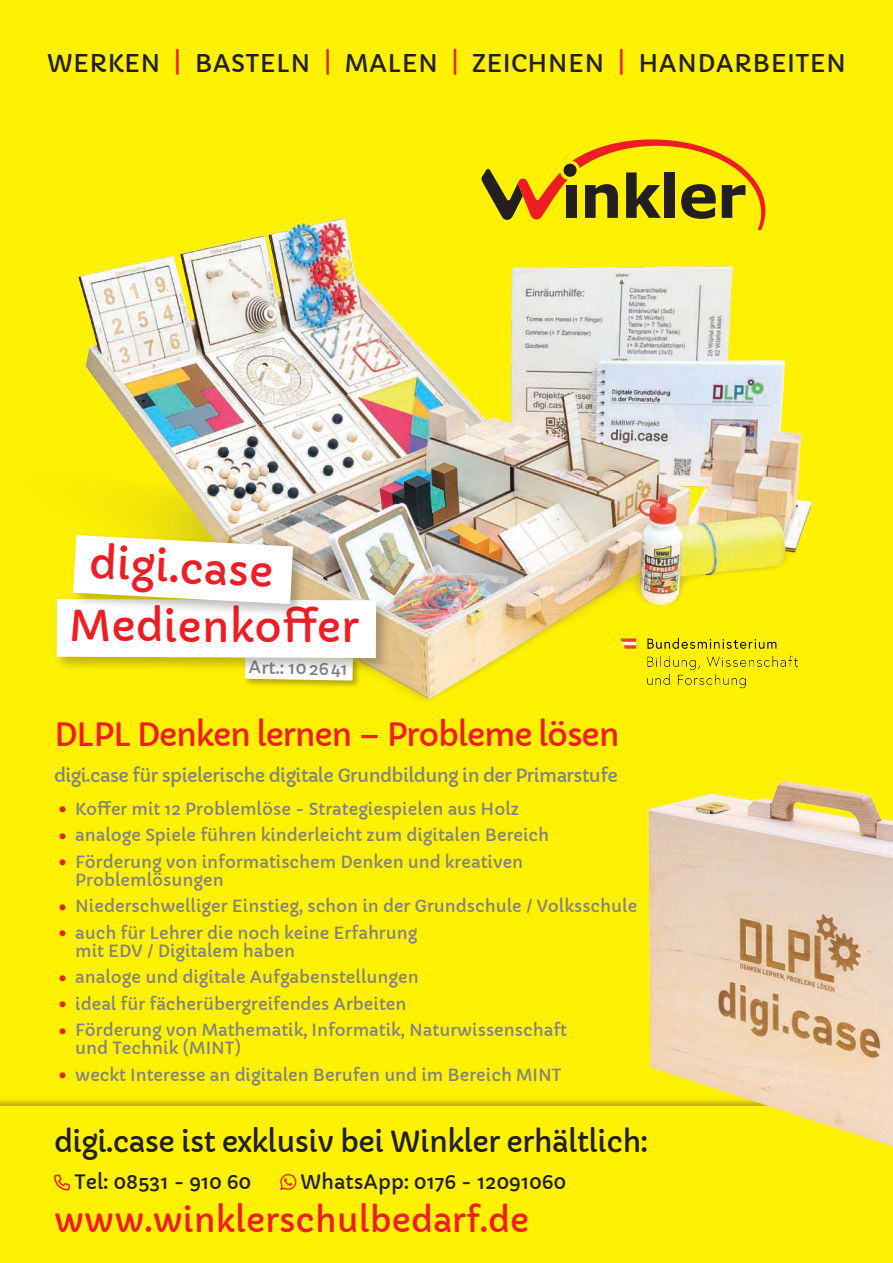
<style>
.page{position:relative;width:893px;height:1263px;background:#fff}
.page>*{position:absolute;margin:0;border:0;box-sizing:border-box;transform-origin:0 0}
.t1{font:41.85px "Capriola";letter-spacing:-.005em;color:#ee1d23}
.t2{font:33px "Capriola";color:#ee1d23}
.t3{font:31.5px "Capriola";letter-spacing:-.04em;color:#ee1d23}
.t4{font:28.5px "Capriola";letter-spacing:-.02em;color:#231f20}
.t5{font:24px "Capriola";letter-spacing:.015em;color:#231f20}
.t6{font:19.5px "Capriola";color:#231f20}
.t7{font:18px "Capriola";letter-spacing:-.03em;color:#808285}
.t8{font:16.95px "Capriola";color:#808285}
.t9{font:16.5px/18px "Capriola";color:#808285}
.s1{color:#ee1d23}
.s2{font-size:27px;color:#ee1d23}
</style>
<div class="page">
<div style="left:0;top:0;width:893px;height:1216px;background:#fff101"></div>
<div style="left:0;top:1098px;width:893px;height:165px;background:#231f20;opacity:.3"></div>
<div style="left:0;top:1107px;width:893px;height:156px;background:#fff101"></div>
<img style="left:78px;top:139px;width:734px;height:562px">
<div style="left:243px;top:655px;width:118px;height:34px;background:#231f20;opacity:.35"></div>
<div style="left:53px;top:596px;width:338px;height:77px;background:#231f20;opacity:.3"></div>
<div style="left:70px;top:532px;width:238px;height:87px;background:#231f20;opacity:.3"></div>
<svg style="left:57px;top:535px;width:319px;height:146px;background:#f3f0c9"></svg>
<svg style="left:280px;top:1174px;width:16px;height:16px"></svg>
<svg style="left:54px;top:1174px;width:16px;height:16px"></svg>
<img style="left:614px;top:780px;width:279px;height:367px">
<img style="left:610px;top:628px;width:198px;height:66px">
<h3 class="t5" style="left:47px;top:49px;width:800px">WERKEN <span class="s1">|</span> BASTELN <span class="s1">|</span> MALEN <span class="s1">|</span> ZEICHNEN <span class="s1">|</span> HANDARBEITEN</h3>
<h1 class="t1" style="left:91px;top:537px;width:186px;rotate:3deg">digi.case</h1>
<h1 class="t1" style="left:70px;top:601px;width:291px">Medienkoffer</h1>
<p class="t8" style="left:249px;top:657px;width:101px;rotate:1deg">Art.: 10 26 41</p>
<h3 class="t3" style="left:54px;top:716px;width:567px">DLPL Denken lernen – Probleme lösen</h3>
<p class="t7" style="left:54px;top:765px;width:565px">digi.case für spielerische digitale Grundbildung in der Primarstufe</p>
<p class="t9" style="left:58px;top:800px;width:462px"><span class="s2">•</span> Koffer mit 12 Problemlöse - Strategiespielen aus Holz</p>
<p class="t9" style="left:58px;top:826px;width:492px"><span class="s2">•</span> analoge Spiele führen kinderleicht zum digitalen Bereich</p>
<p class="t9" style="left:75px;top:853px;width:449px;text-indent:-17px"><span class="s2">•</span> Förderung von informatischem Denken und kreativen<br>Problemlösungen</p>
<p class="t9" style="left:58px;top:897px;width:580px"><span class="s2">•</span> Niederschwelliger Einstieg, schon in der Grundschule / Volksschule</p>
<p class="t9" style="left:75px;top:924px;width:344px;text-indent:-17px"><span class="s2">•</span> auch für Lehrer die noch keine Erfahrung mit EDV / Digitalem haben</p>
<p class="t9" style="left:58px;top:968px;width:362px"><span class="s2">•</span> analoge und digitale Aufgabenstellungen</p>
<p class="t9" style="left:58px;top:995px;width:350px"><span class="s2">•</span> ideal für fächerübergreifendes Arbeiten</p>
<p class="t9" style="left:75px;top:1021px;width:493px;text-indent:-17px"><span class="s2">•</span> Förderung von Mathematik, Informatik, Naturwissenschaft und Technik (MINT)</p>
<p class="t9" style="left:58px;top:1066px;width:505px"><span class="s2">•</span> weckt Interesse an digitalen Berufen und im Bereich MINT</p>
<h3 class="t4" style="left:54px;top:1124px;width:595px">digi.case ist exklusiv bei Winkler erhältlich:</h3>
<p class="t6" style="left:74px;top:1170px;width:178px">Tel: 08531 - 910 60</p>
<p class="t6" style="left:300px;top:1170px;width:268px">WhatsApp: 0176 - 12091060</p>
<h2 class="t2" style="left:54px;top:1200px;width:477px">www.winklerschulbedarf.de</h2>
</div>
